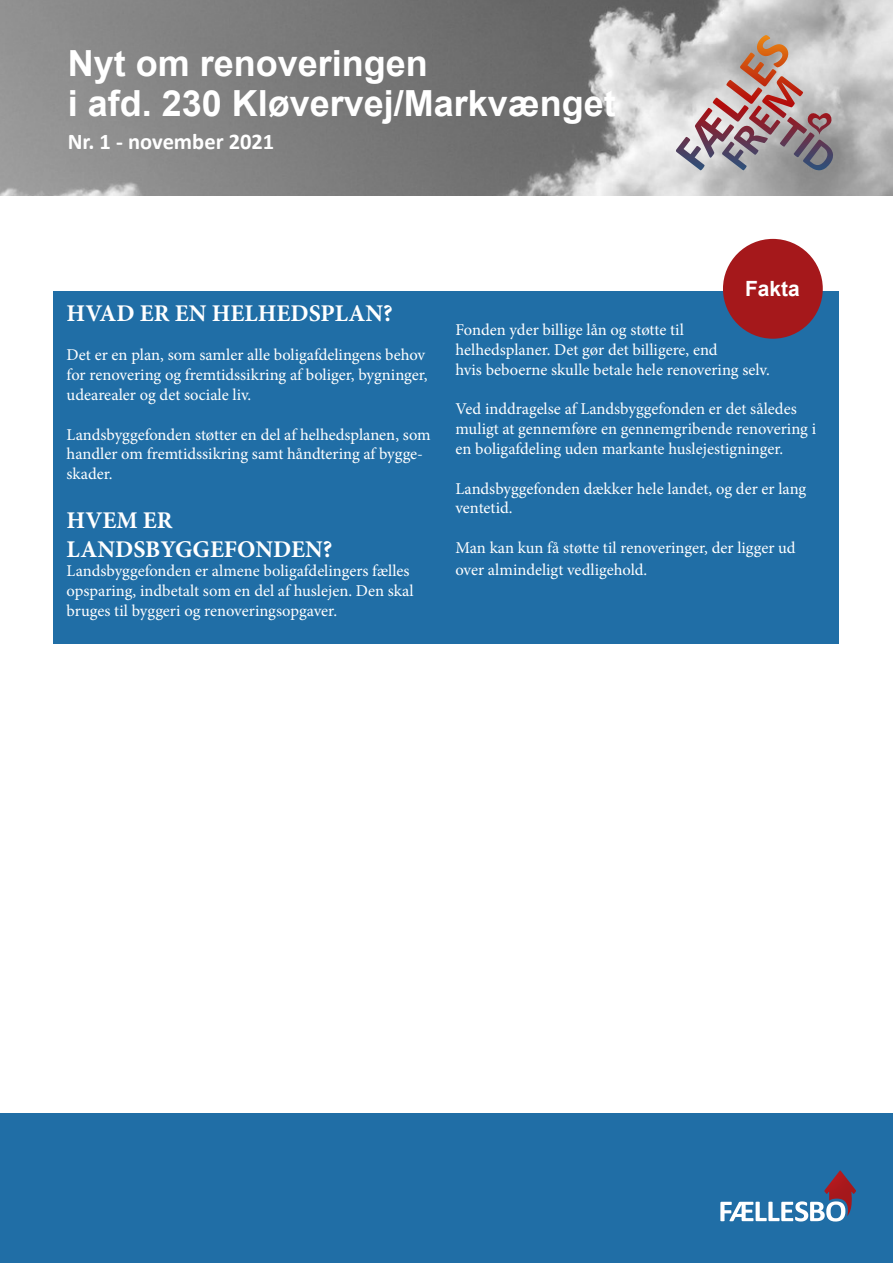
<style>
.page{position:relative;width:893px;height:1263px;background:#fff}
.page>*{position:absolute;margin:0;border:0;box-sizing:border-box;transform-origin:0 0}
.t1{font:700 36px "Arial";color:#fff}
.t2{font:700 24px "Minion Pro";color:#fff}
.t3{font:700 22.5px "Calibri";color:#fff}
.t4{font:700 21px "Arial";color:#fff}
.t5{font:16.5px/19.8px "Minion Pro";color:#fff}
</style>
<div class="page">
<img style="left:0;top:0;width:893px;height:196px">
<svg style="left:676px;top:35px;width:157px;height:135px;background:#b5a1a2"></svg>
<div style="left:0;top:1113px;width:893px;height:150px;background:#206ea6"></div>
<svg style="left:720px;top:1170px;width:136px;height:51px"></svg>
<div style="left:54px;top:291px;width:785px;height:352px;background:#206ea6"></div>
<div style="left:723px;top:239px;width:100px;height:100px;background:#a5181b;border-radius:50%"></div>
<p class="t1" style="left:68px;top:38px;width:362px">Nyt om renoveringen</p>
<p class="t1" style="left:68px;top:78px;width:550px">i afd. 230 Kløvervej/Markvænget</p>
<p class="t3" style="left:68px;top:126px;width:208px">Nr. 1 - november 2021</p>
<p class="t4" style="left:745px;top:274px;width:56px">Fakta</p>
<p class="t2" style="left:67px;top:296px;width:328px">HVAD ER EN HELHEDSPLAN?</p>
<p class="t5" style="left:67px;top:345px;width:363px">Det er en plan, som samler alle boligafdelingens behov for renovering og fremtidssikring af boliger, bygninger, udearealer og det sociale liv.</p>
<p class="t5" style="left:67px;top:424px;width:366px">Landsbyggefonden støtter en del af helhedsplanen, som handler om fremtidssikring samt håndtering af bygge&shy;skader.</p>
<p class="t2" style="left:67px;top:503px;width:108px">HVEM ER</p>
<p class="t2" style="left:67px;top:532px;width:267px">LANDSBYGGEFONDEN?</p>
<p class="t5" style="left:67px;top:561px;width:348px">Landsbyggefonden er almene boligafdelingers fælles opsparing, indbetalt som en del af huslejen. Den skal bruges til byggeri og renoveringsopgaver.</p>
<p class="t5" style="left:455px;top:320px;width:316px">Fonden yder billige lån og støtte til helhedsplaner. Det gør det billigere, end<br>hvis beboerne skulle betale hele renovering selv.</p>
<p class="t5" style="left:455px;top:399px;width:362px">Ved inddragelse af Landsbyggefonden er det således muligt at gennemføre en gennemgribende renovering i en boligafdeling uden markante huslejestigninger.</p>
<p class="t5" style="left:455px;top:478px;width:352px">Landsbyggefonden dækker hele landet, og der er lang ventetid.</p>
<p class="t5" style="left:455px;top:537px;width:342px;line-height:21.6px">Man kan kun få støtte til renoveringer, der ligger ud over almindeligt vedligehold.</p>
</div>
